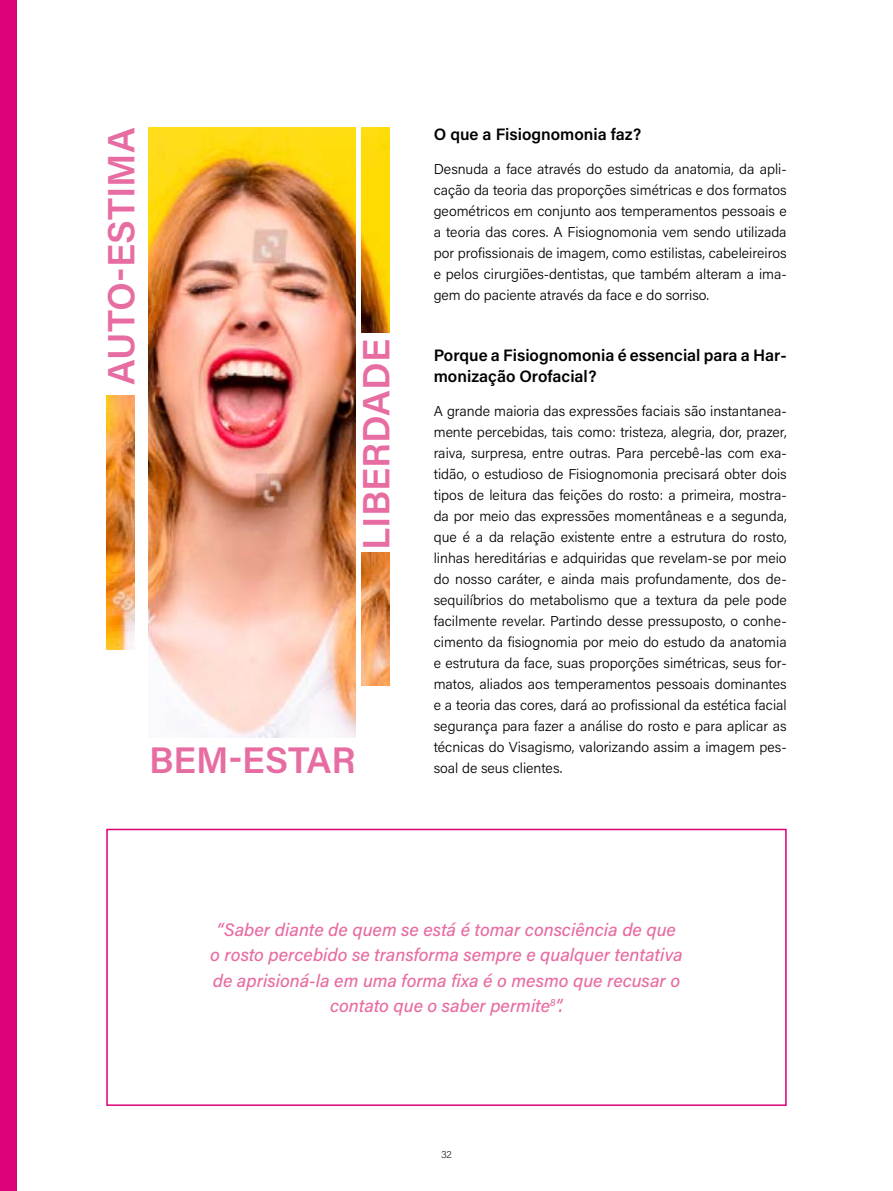
<style>
.page{position:relative;width:893px;height:1191px;background:#fff}
.page>*{position:absolute;margin:0;border:0;box-sizing:border-box;transform-origin:0 0}
.t1{font:600 37.95px "Acumin Pro";color:#e76ca2}
.t2{font:600 36.9px "Acumin Pro";letter-spacing:-.005em;color:#e76ca2}
.t3{font:italic 500 18px/25.5px "Acumin Pro";color:#e76ca2;text-align:center}
.t4{font:600 16.5px/21px "Acumin Pro";color:#000}
.t5{font:300 14.25px/21px "Acumin Pro";color:#000;text-align:justify}
.t6{font:200 10.5px "Acumin Pro";color:#000}
</style>
<div class="page">
<div style="left:0;top:0;width:17px;height:1191px;background:#dd0079"></div>
<img style="left:149px;top:128px;width:207px;height:610px">
<img style="left:361px;top:128px;width:28px;height:205px">
<img style="left:361px;top:553px;width:28px;height:132px">
<img style="left:106px;top:395px;width:28px;height:254px">
<div style="left:106px;top:828px;width:681px;height:278px;border:2px solid #dd0079"></div>
<h1 class="t1" style="left:95px;top:385px;width:259px;rotate:-90deg">AUTO-ESTIMA</h1>
<h1 class="t1" style="left:350px;top:549px;width:212px;rotate:-90deg">LIBERDADE</h1>
<h2 class="t2" style="left:149px;top:734px;width:208px">BEM-ESTAR</h2>
<p class="t4" style="left:434px;top:123px;width:209px">O que a Fisiognomonia faz?</p>
<p class="t5" style="left:434px;top:157px;width:354px">Desnuda a face através do estudo da anatomia, da apli&shy;cação da teoria das proporções simétricas e dos formatos geométricos em conjunto aos temperamentos pessoais e a teoria das cores. A Fisiognomonia vem sendo utilizada por profissionais de imagem, como estilistas, cabeleireiros e pelos cirurgiões-dentistas, que também alteram a ima&shy;gem do paciente através da face e do sorriso.</p>
<p class="t4" style="left:434px;top:344px;width:354px">Porque a Fisiognomonia é essencial para a Har&shy;monização Orofacial?</p>
<p class="t5" style="left:434px;top:400px;width:354px">A grande maioria das expressões faciais são instantanea&shy;mente percebidas, tais como: tristeza, alegria, dor, prazer, raiva, surpresa, entre outras. Para percebê-las com exa&shy;tidão, o estudioso de Fisiognomonia precisará obter dois tipos de leitura das feições do rosto: a primeira, mostra&shy;da por meio das expressões momentâneas e a segunda, que é a da relação existente entre a estrutura do rosto, linhas hereditárias e adquiridas que revelam-se por meio do nosso caráter, e ainda mais profundamente, dos de&shy;sequilíbrios do metabolismo que a textura da pele pode facilmente revelar. Partindo desse pressuposto, o conhe&shy;cimento da fisiognomia por meio do estudo da anatomia e estrutura da face, suas proporções simétricas, seus for&shy;matos, aliados aos temperamentos pessoais dominantes e a teoria das cores, dará ao profissional da estética facial segurança para fazer a análise do rosto e para aplicar as técnicas do Visagismo, valorizando assim a imagem pes&shy;soal de seus clientes.</p>
<p class="t3" style="left:210px;top:916px;width:474px">“Saber diante de quem se está é tomar consciência de que o rosto percebido se transforma sempre e qualquer tentativa de aprisioná-la em uma forma fixa é o mesmo que recusar o contato que o saber permite<sup>8</sup>”.</p>
<p class="t6" style="left:441px;top:1146px;width:12px">32</p>
</div>
